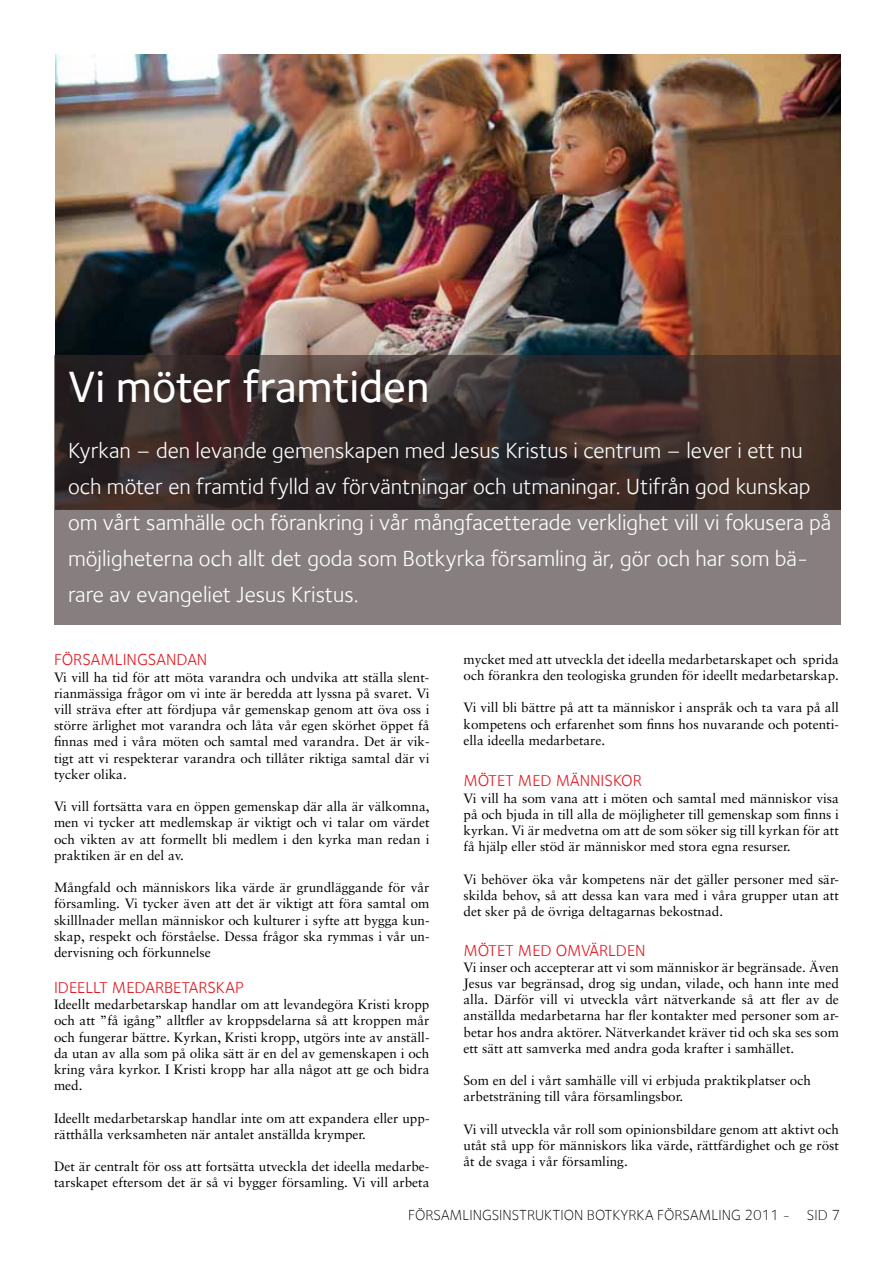
<style>
.page{position:relative;width:893px;height:1263px;background:#fff}
.page>*{position:absolute;margin:0;border:0;box-sizing:border-box;transform-origin:0 0}
.t1{font:500 45px "Foundry Sterling";color:#fff}
.t2{font:22.5px/36px "Foundry Sterling";color:#fff}
.t3{font:16.5px "Foundry Sterling";color:#e11b22}
.t4{font:300 15px "Foundry Sterling";color:#000}
.t5{font:13.5px/16.2px "Sabon LT";color:#000;text-align:justify}
</style>
<div class="page">
<img style="left:55px;top:54px;width:785px;height:301px">
<svg style="left:54px;top:355px;width:787px;height:269px;background:#594e4d"></svg>
<h1 class="t1" style="left:68px;top:361px;width:363px">Vi möter framtiden</h1>
<p class="t2" style="left:68px;top:432px;width:765px">Kyrkan – den levande gemenskapen med Jesus Kristus i centrum – lever i ett nu och möter en framtid fylld av förväntningar och utmaningar. Utifrån god kunskap om vårt samhälle och förankring i vår mångfacetterade verklighet vill vi fokusera på möjligheterna och allt det goda som Botkyrka församling är, gör och har som bä&shy;rare av evangeliet Jesus Kristus.</p>
<p class="t3" style="left:54px;top:650px;width:155px">församli ngsandan</p>
<p class="t5" style="left:54px;top:669px;width:377px">Vi vill ha tid för att möta varandra och undvika att ställa slent&shy;rianmässiga frågor om vi inte är beredda att lyssna på svaret. Vi vill sträva efter att fördjupa vår gemenskap genom att öva oss i större ärlighet mot varandra och låta vår egen skörhet öppet få finnas med i våra möten och samtal med varandra. Det är vik&shy;tigt att vi respekterar varandra och tillåter riktiga samtal där vi tycker olika.</p>
<p class="t5" style="left:54px;top:798px;width:377px">Vi vill fortsätta vara en öppen gemenskap där alla är välkomna, men vi tycker att medlemskap är viktigt och vi talar om värdet och vikten av att formellt bli medlem i den kyrka man redan i praktiken är en del av.</p>
<p class="t5" style="left:54px;top:879px;width:377px">Mångfald och människors lika värde är grundläggande för vår församling. Vi tycker även att det är viktigt att föra samtal om skilllnader mellan människor och kulturer i syfte att bygga kun&shy;skap, respekt och förståelse. Dessa frågor ska rymmas i vår un&shy;dervisning och förkunnelse</p>
<p class="t3" style="left:54px;top:978px;width:189px">id eellt medarbetarskap</p>
<p class="t5" style="left:54px;top:996px;width:377px">Ideellt medarbetarskap handlar om att levandegöra Kristi kropp och att ”få igång” alltfler av kroppsdelarna så att kroppen mår och fungerar bättre. Kyrkan, Kristi kropp, utgörs inte av anställ&shy;da utan av alla som på olika sätt är en del av gemenskapen i och kring våra kyrkor. I Kristi kropp har alla något att ge och bidra med.</p>
<p class="t5" style="left:54px;top:1110px;width:377px">Ideellt medarbetarskap handlar inte om att expandera eller upp&shy;rätthålla verksamheten när antalet anställda krymper.</p>
<p class="t5" style="left:54px;top:1158px;width:377px">Det är centralt för oss att fortsätta utveckla det ideella medarbe&shy;tarskapet eftersom det är så vi bygger församling. Vi vill arbeta</p>
<p class="t5" style="left:463px;top:651px;width:377px">mycket med att utveckla det ideella medarbetarskapet och sprida och förankra den teologiska grunden för ideellt medarbetarskap.</p>
<p class="t5" style="left:463px;top:699px;width:377px">Vi vill bli bättre på att ta människor i anspråk och ta vara på all kompetens och erfarenhet som finns hos nuvarande och potenti&shy;ella ideella medarbetare.</p>
<p class="t3" style="left:463px;top:771px;width:180px">mötet med människor</p>
<p class="t5" style="left:463px;top:789px;width:377px">Vi vill ha som vana att i möten och samtal med människor visa på och bjuda in till alla de möjligheter till gemenskap som finns i kyrkan. Vi är medvetna om att de som söker sig till kyrkan för att få hjälp eller stöd är människor med stora egna resurser.</p>
<p class="t5" style="left:463px;top:870px;width:377px">Vi behöver öka vår kompetens när det gäller personer med sär&shy;skilda behov, så att dessa kan vara med i våra grupper utan att det sker på de övriga deltagarnas bekostnad.</p>
<p class="t3" style="left:463px;top:940px;width:184px">Mötet med omvärlden</p>
<p class="t5" style="left:463px;top:959px;width:377px">Vi inser och accepterar att vi som människor är begränsade. Även Jesus var begränsad, drog sig undan, vilade, och hann inte med alla. Därför vill vi utveckla vårt nätverkande så att fler av de anställda medarbetarna har fler kontakter med personer som ar&shy;betar hos andra aktörer. Nätverkandet kräver tid och ska ses som ett sätt att samverka med andra goda krafter i samhället.</p>
<p class="t5" style="left:463px;top:1072px;width:349px">Som en del i vårt samhälle vill vi erbjuda praktikplatser och arbetsträning till våra församlingsbor.</p>
<p class="t5" style="left:463px;top:1121px;width:377px">Vi vill utveckla vår roll som opinionsbildare genom att aktivt och utåt stå upp för människors lika värde, rättfärdighet och ge röst åt de svaga i vår församling.</p>
<p class="t4" style="left:408px;top:1206px;width:433px">FÖRSAMLINGSINSTRUKTION BOTKYRKA FÖRSAMLING 2011 - SID 7</p>
</div>
